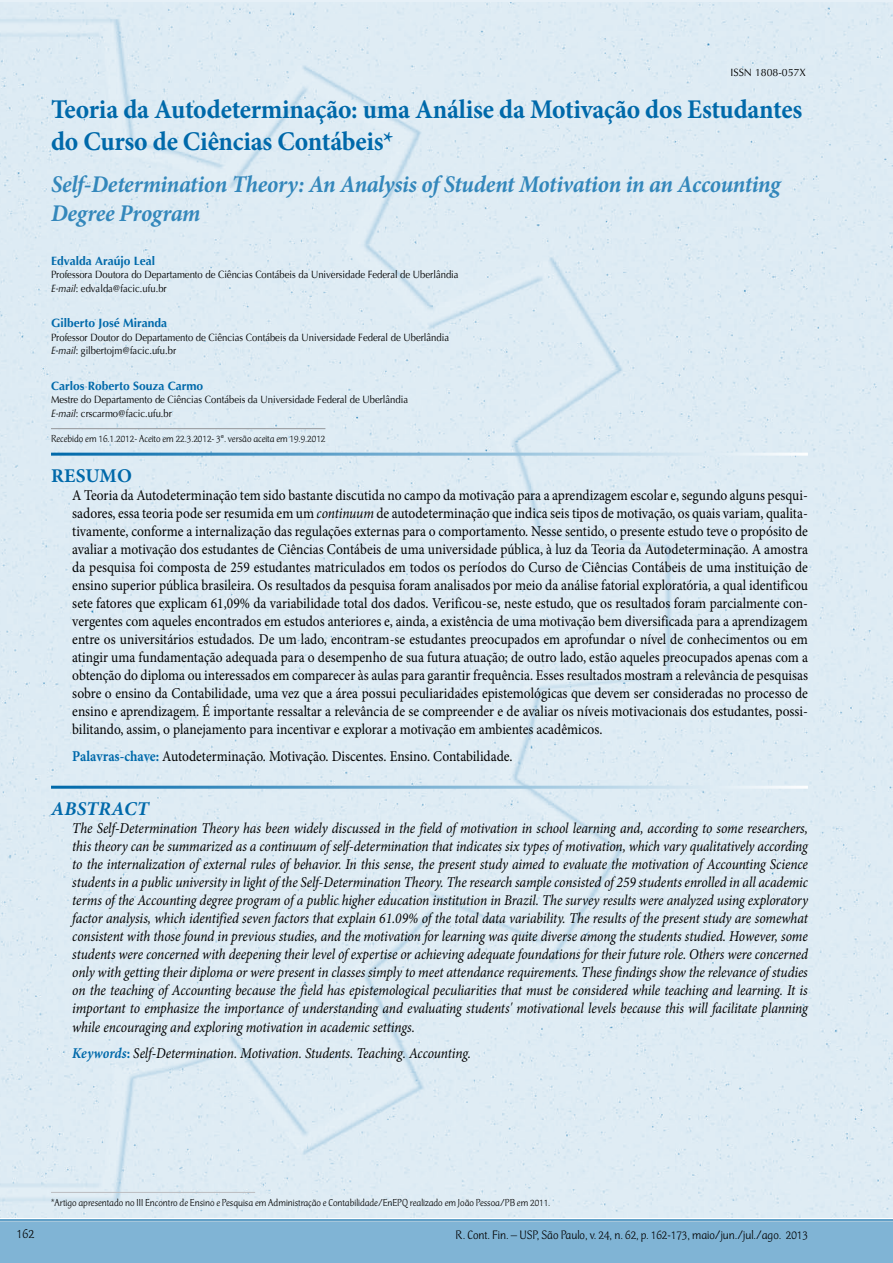
<style>
.page{position:relative;width:893px;height:1263px;background:#fff}
.page>*{position:absolute;margin:0;border:0;box-sizing:border-box;transform-origin:0 0}
.t1{font:700 27px/32.4px "Minion Pro";letter-spacing:-.01em;color:#0069aa;scale:.95 1}
.t2{font:italic 700 24px/28.8px "Minion Pro";letter-spacing:-.015em;color:#3387bb;scale:.95 1}
.t3{font:italic 700 19.5px "Minion Pro";letter-spacing:.01em;color:#0069aa}
.t4{font:700 19.5px "Minion Pro";letter-spacing:.005em;color:#0069aa}
.t5{font:15px/18px "Minion Pro";color:#000;text-align:justify;scale:.9 1}
.t6{font:italic 15px/18px "Minion Pro";letter-spacing:-.01em;color:#000;text-align:justify;scale:.9 1}
.t7{font:300 13.5px "CT Mercurius Std";color:#000}
.t8{font:300 12.75px "CT Mercurius Std";color:#000}
.t9{font:700 12px "Optima";color:#0069aa}
.t10{font:10.5px/13.5px "Optima";color:#000;scale:.9 1}
.t11{font:300 10.5px "CT Mercurius Std";color:#000}
.t12{font:10.5px "Optima";color:#000}
.s1{font-style:italic}
.s2{font-weight:700;color:#0069aa}
.s3{font-weight:700;font-style:normal;color:#0069aa}
</style>
<div class="page">
<div style="left:0;top:1221px;width:893px;height:42px;background:#80b4d5"></div>
<hr style="left:0;top:1219px;width:893px;height:2px;background:#3387bb">
<div style="left:0;top:3px;width:893px;height:1215px;background:#deecf4"></div>
<hr style="left:51px;top:428px;width:274px;height:1px;background:#939598">
<hr style="left:51px;top:453px;width:757px;height:3px;background:#fff">
<hr style="left:51px;top:786px;width:757px;height:3px;background:#fff">
<hr style="left:51px;top:1192px;width:204px;height:1px;background:#bcbdc0">
<p class="t12" style="left:730px;top:66px;width:77px">ISSN 1808-057X</p>
<h1 class="t1" style="left:51px;top:93px;width:792px">Teoria da Autodeterminação: uma Análise da Motivação dos Estudantes do Curso de Ciências Contábeis*</h1>
<h2 class="t2" style="left:51px;top:169px;width:769px">Self-Determination Theory: An Analysis of Student Motivation in an Accounting<br>Degree Program</h2>
<p class="t9" style="left:51px;top:253px;width:106px">Edvalda Araújo Leal</p>
<p class="t10" style="left:51px;top:268px;width:454px">Professora Doutora do Departamento de Ciências Contábeis da Universidade Federal de Uberlândia<br><span class="s1">E-mail</span>: edvalda@facic.ufu.br</p>
<p class="t9" style="left:51px;top:315px;width:118px">Gilberto José Miranda</p>
<p class="t10" style="left:51px;top:330px;width:444px">Professor Doutor do Departamento de Ciências Contábeis da Universidade Federal de Uberlândia<br><span class="s1">E-mail</span>: gilbertojm@facic.ufu.br</p>
<p class="t9" style="left:51px;top:378px;width:154px">Carlos Roberto Souza Carmo</p>
<p class="t10" style="left:51px;top:393px;width:398px">Mestre do Departamento de Ciências Contábeis da Universidade Federal de Uberlândia<br><span class="s1">E-mail</span>: crscarmo@facic.ufu.br</p>
<p class="t11" style="left:51px;top:433px;width:276px">Recebido em 16.1.2012- Aceito em 22.3.2012- 3ª. versão aceita em 19.9.2012</p>
<h3 class="t4" style="left:51px;top:462px;width:82px">RESUMO</h3>
<p class="t5" style="left:72px;top:487px;width:819px">A Teoria da Autodeterminação tem sido bastante discutida no campo da motivação para a aprendizagem escolar e, segundo alguns pesqui&shy;sadores, essa teoria pode ser resumida em um <span class="s1">continuum</span> de autodeterminação que indica seis tipos de motivação, os quais variam, qualita&shy;tivamente, conforme a internalização das regulações externas para o comportamento. Nesse sentido, o presente estudo teve o propósito de avaliar a motivação dos estudantes de Ciências Contábeis de uma universidade pública, à luz da Teoria da Autodeterminação. A amostra da pesquisa foi composta de 259 estudantes matriculados em todos os períodos do Curso de Ciências Contábeis de uma instituição de ensino superior pública brasileira. Os resultados da pesquisa foram analisados por meio da análise fatorial exploratória, a qual identificou sete fatores que explicam 61,09% da variabilidade total dos dados. Verificou-se, neste estudo, que os resultados foram parcialmente con&shy;vergentes com aqueles encontrados em estudos anteriores e, ainda, a existência de uma motivação bem diversificada para a aprendizagem entre os universitários estudados. De um lado, encontram-se estudantes preocupados em aprofundar o nível de conhecimentos ou em atingir uma fundamentação adequada para o desempenho de sua futura atuação; de outro lado, estão aqueles preocupados apenas com a obtenção do diploma ou interessados em comparecer às aulas para garantir frequência. Esses resultados mostram a relevância de pesquisas sobre o ensino da Contabilidade, uma vez que a área possui peculiaridades epistemológicas que devem ser consideradas no processo de ensino e aprendizagem. É importante ressaltar a relevância de se compreender e de avaliar os níveis motivacionais dos estudantes, possi&shy;bilitando, assim, o planejamento para incentivar e explorar a motivação em ambientes acadêmicos.</p>
<p class="t5" style="left:72px;top:747px;width:491px"><span class="s2">Palavras-chave:</span> Autodeterminação. Motivação. Discentes. Ensino. Contabilidade.</p>
<h3 class="t3" style="left:51px;top:795px;width:99px">ABSTRACT</h3>
<p class="t6" style="left:72px;top:820px;width:819px">The Self-Determination Theory has been widely discussed in the field of motivation in school learning and, according to some researchers, this theory can be summarized as a continuum of self-determination that indicates six types of motivation, which vary qualitatively according to the internalization of external rules of behavior. In this sense, the present study aimed to evaluate the motivation of Accounting Science students in a public university in light of the Self-Determination Theory. The research sample consisted of 259 students enrolled in all academic terms of the Accounting degree program of a public higher education institution in Brazil. The survey results were analyzed using exploratory factor analysis, which identified seven factors that explain 61.09% of the total data variability. The results of the present study are somewhat consistent with those found in previous studies, and the motivation for learning was quite diverse among the students studied. However, some students were concerned with deepening their level of expertise or achieving adequate foundations for their future role. Others were concerned only with getting their diploma or were present in classes simply to meet attendance requirements. These findings show the relevance of studies on the teaching of Accounting because the field has epistemological peculiarities that must be considered while teaching and learning. It is important to emphasize the importance of understanding and evaluating students' motivational levels because this will facilitate planning while encouraging and exploring motivation in academic settings.</p>
<p class="t6" style="left:72px;top:1044px;width:445px"><span class="s2">Keywords</span><span class="s3">:</span> Self-Determination. Motivation. Students. Teaching. Accounting.</p>
<p class="t11" style="left:51px;top:1196px;width:501px">*Artigo apresentado no III Encontro de Ensino e Pesquisa em Administração e Contabilidade/EnEPQ realizado em João Pessoa/PB em 2011.</p>
<p class="t7" style="left:17px;top:1227px;width:19px">162</p>
<p class="t8" style="left:455px;top:1228px;width:354px">R. Cont. Fin. – USP, São Paulo, v. 24, n. 62, p. 162-173, maio/jun./jul./ago. 2013</p>
</div>
